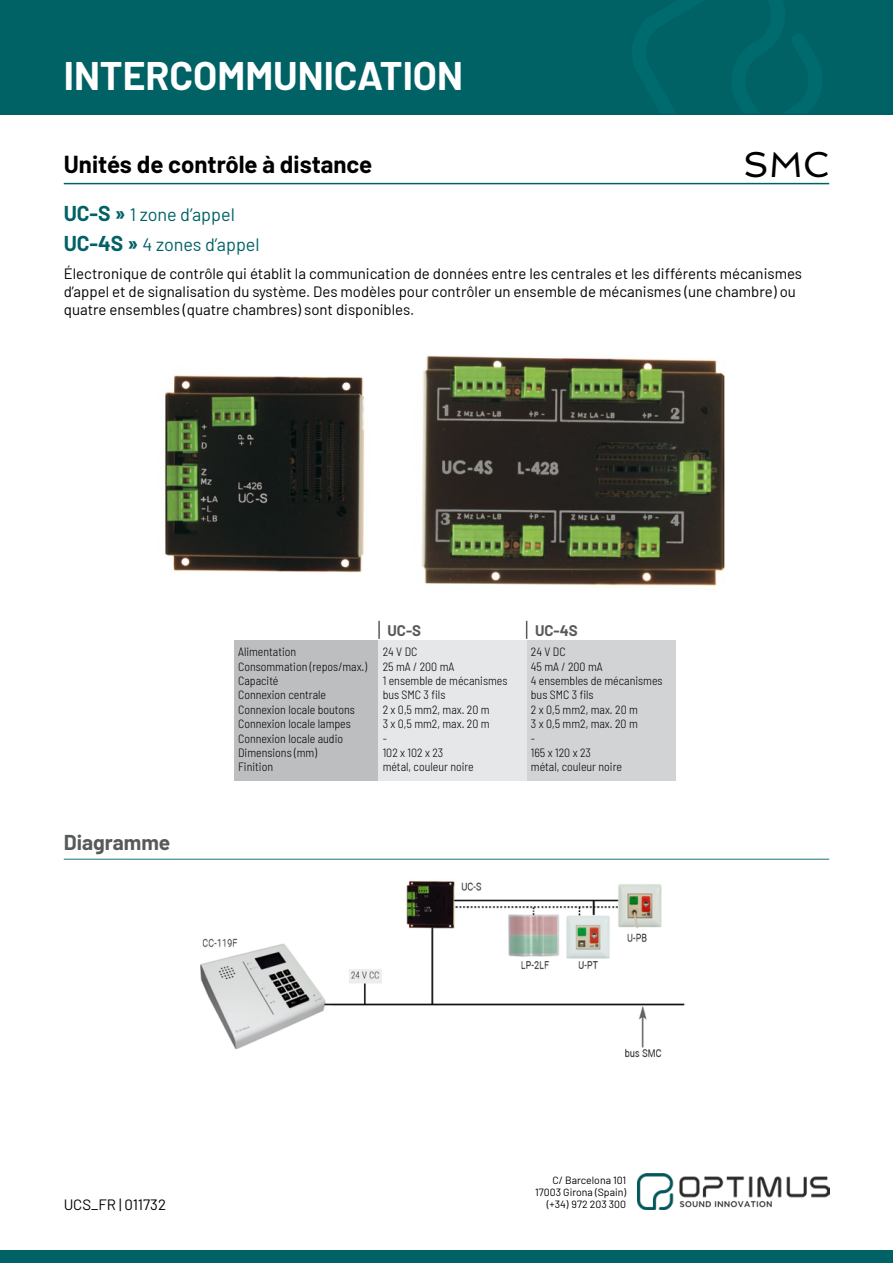
<style>
.page{position:relative;width:893px;height:1263px;background:#fff}
.page>*{position:absolute;margin:0;border:0;box-sizing:border-box;transform-origin:0 0}
.t1{font:700 39px "Barlow";color:#fff}
.t2{font:36px "Spinnaker";color:#000}
.t3{font:700 24px "Barlow";color:#000}
.t4{font:700 21px "Barlow";color:#58595b}
.t5{font:18px "Barlow";color:#006265}
.t6{font:15px/18px "Barlow";color:#000}
.t7{font:700 15px "Barlow";color:#58595b}
.t8{font:300 semi-condensed 12px/14.4px "Barlow";color:#000}
.t9{font:10.5px/12px "Barlow";color:#000;text-align:right}
.s1{font-weight:700;font-size:21px}
</style>
<div class="page">
<div style="left:0;top:0;width:893px;height:115px;background:#006265"></div>
<img style="left:638px;top:1174px;width:191px;height:35px">
<div style="left:0;top:1250px;width:893px;height:13px;background:#006265"></div>
<hr style="left:64px;top:183px;width:765px;height:1px;background:#006265">
<img style="left:200px;top:880px;width:485px;height:178px">
<hr style="left:64px;top:859px;width:765px;height:1px;background:#1a767b">
<img style="left:164px;top:375px;width:201px;height:198px">
<img style="left:421px;top:355px;width:304px;height:232px">
<div style="left:234px;top:640px;width:144px;height:140px;background:#bcbec0"></div>
<div style="left:378px;top:640px;width:149px;height:140px;background:#e6e7e8"></div>
<svg style="left:378px;top:621px;width:2px;height:18px"></svg>
<div style="left:527px;top:640px;width:148px;height:140px;background:#d1d3d4"></div>
<svg style="left:526px;top:621px;width:1px;height:18px"></svg>
<h1 class="t1" style="left:64px;top:47px;width:401px">INTERCOMMUNICATION</h1>
<h3 class="t3" style="left:64px;top:146px;width:310px">Unités de contrôle à distance</h3>
<h2 class="t2" style="left:743px;top:143px;width:88px">SMC</h2>
<h3 class="t5" style="left:64px;top:201px;width:173px"><span class="s1">UC-S »</span> 1 zone d’appel</h3>
<h3 class="t5" style="left:64px;top:231px;width:197px"><span class="s1">UC-4S »</span> 4 zones d’appel</h3>
<p class="t6" style="left:64px;top:263px;width:740px">Électronique de contrôle qui établit la communication de données entre les centrales et les différents mécanismes d’appel et de signalisation du système. Des modèles pour contrôler un ensemble de mécanismes (une chambre) ou quatre ensembles (quatre chambres) sont disponibles.</p>
<h3 class="t4" style="left:64px;top:827px;width:108px">Diagramme</h3>
<p class="t7" style="left:388px;top:619px;width:35px">UC-S</p>
<p class="t8" style="left:238px;top:644px;width:130px">Alimentation<br>Consommation (repos/max.)<br>Capacité<br>Connexion centrale<br>Connexion locale boutons<br>Connexion locale lampes<br>Connexion locale audio<br>Dimensions (mm)<br>Finition</p>
<p class="t8" style="left:383px;top:644px;width:126px">24 V DC<br>25 mA / 200 mA<br>1 ensemble de mécanismes bus SMC 3 fils<br>2 x 0,5 mm2, max. 20 m<br>3 x 0,5 mm2, max. 20 m<br>-<br>102 x 102 x 23<br>métal, couleur noire</p>
<p class="t7" style="left:535px;top:619px;width:44px">UC-4S</p>
<p class="t8" style="left:531px;top:644px;width:133px">24 V DC<br>45 mA / 200 mA<br>4 ensembles de mécanismes bus SMC 3 fils<br>2 x 0,5 mm2, max. 20 m<br>3 x 0,5 mm2, max. 20 m<br>-<br>165 x 120 x 23<br>métal, couleur noire</p>
<p class="t6" style="left:64px;top:1194px;width:104px">UCS_FR | 011732</p>
<p class="t9" style="left:535px;top:1173px;width:92px">C/ Barcelona 101<br>17003 Girona (Spain) (+34) 972 203 300</p>
</div>
